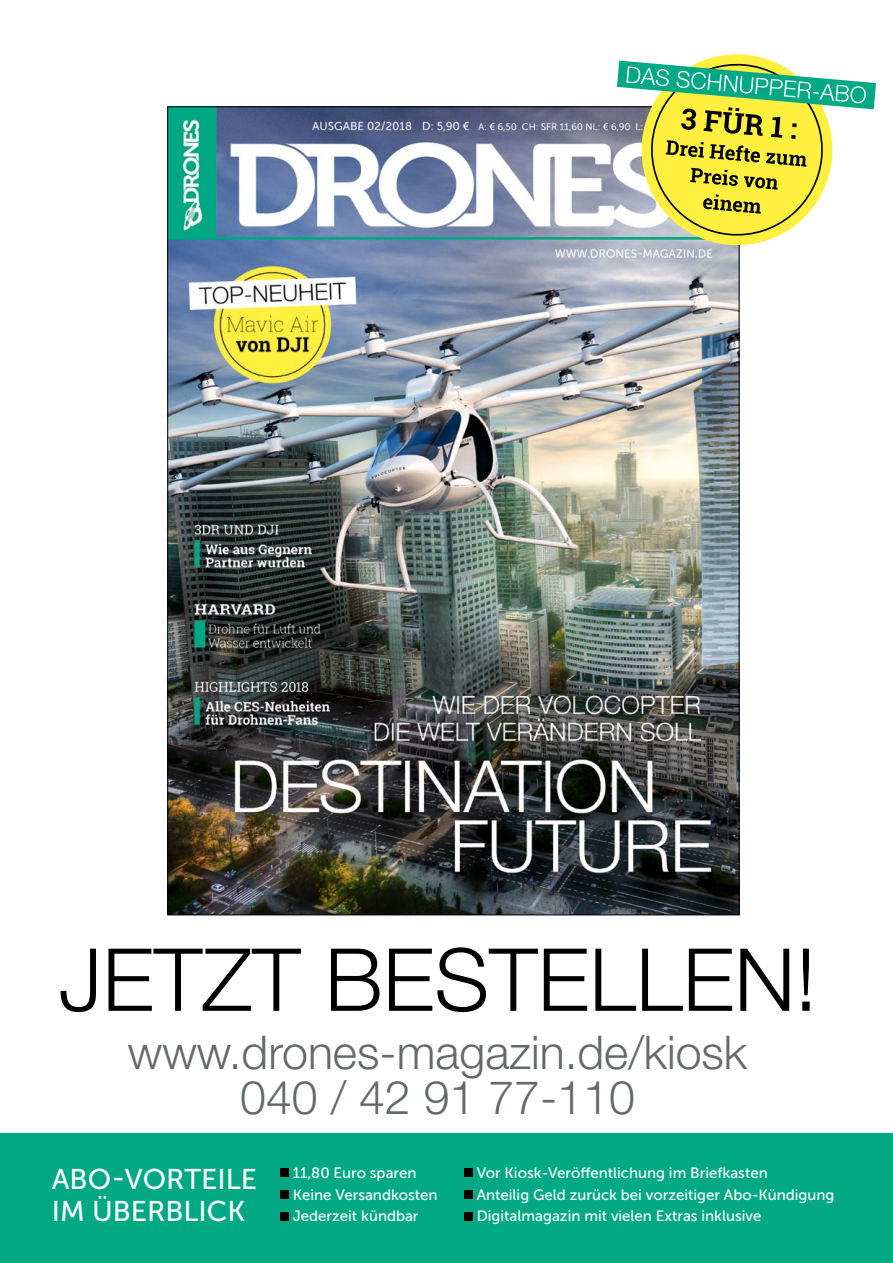
<style>
.page{position:relative;width:893px;height:1263px;background:#fff}
.page>*{position:absolute;margin:0;border:0;box-sizing:border-box;transform-origin:0 0}
.t1{font:300 87px "Helvetica Neue LT Std";color:#000}
.t2{font:300 46.5px/45px "Helvetica Neue LT Std";color:#656a66;text-align:center}
.t3{font:28.5px/31.5px "Museo Sans 500";color:#fff}
.t4{font:15px/21.8px "Museo Sans 500";color:#fff}
</style>
<div class="page">
<img style="left:169px;top:109px;width:568px;height:804px">
<div style="left:0;top:1134px;width:893px;height:129px;background:#00a983"></div>
<div style="left:280px;top:1168px;width:9px;height:9px;background:#000"></div>
<div style="left:280px;top:1190px;width:9px;height:8px;background:#000"></div>
<div style="left:280px;top:1212px;width:9px;height:8px;background:#000"></div>
<div style="left:464px;top:1168px;width:9px;height:9px;background:#000"></div>
<div style="left:464px;top:1190px;width:9px;height:8px;background:#000"></div>
<div style="left:464px;top:1212px;width:9px;height:8px;background:#000"></div>
<svg style="left:617px;top:54px;width:259px;height:195px"></svg>
<p class="t1" style="left:59px;top:927px;width:759px">Jetzt bestellen!</p>
<p class="t2" style="left:128px;top:1028px;width:621px">www.drones-magazin.de/kiosk<br>040 / 42 91 77-110</p>
<p class="t3" style="left:52px;top:1163px;width:207px">Abo-Vorteile im Überblick</p>
<p class="t4" style="left:293px;top:1162px;width:146px">11,80 Euro sparen<br>Keine Versandkosten<br>Jederzeit kündbar</p>
<p class="t4" style="left:477px;top:1162px;width:359px">Vor Kiosk-Veröffentlichung im Briefkasten<br>Anteilig Geld zurück bei vorzeitiger Abo-Kündigung<br>Digitalmagazin mit vielen Extras inklusive</p>
</div>
